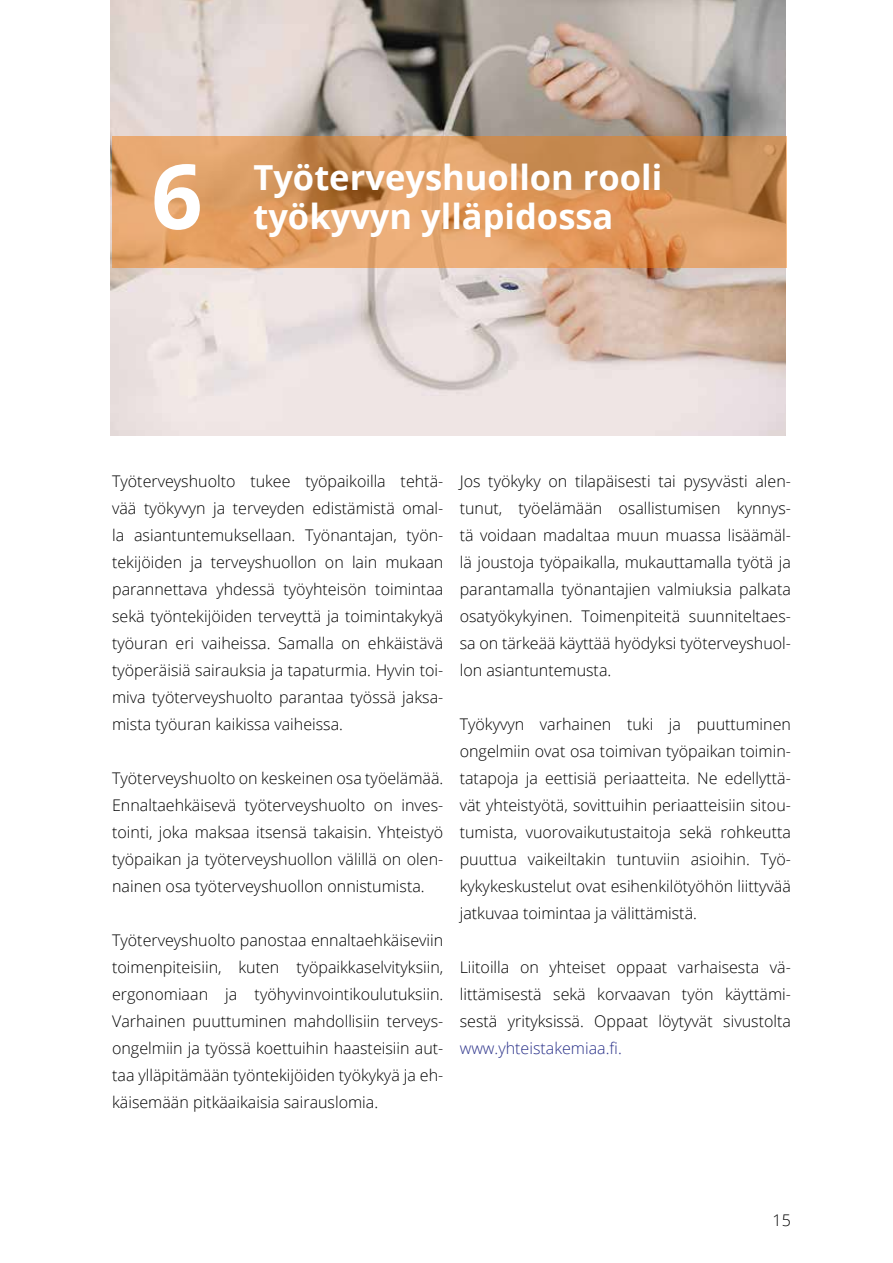
<style>
.page{position:relative;width:893px;height:1263px;background:#fff}
.page>*{position:absolute;margin:0;border:0;box-sizing:border-box;transform-origin:0 0}
.t1{font:700 90px "Open Sans";color:#fff}
.t2{font:700 34.5px/39px "Open Sans";color:#fff}
.t3{font:300 16.05px/27px "Open Sans";color:#000;text-align:justify}
.t4{font:300 16.05px "Open Sans";color:#2a3189}
</style>
<div class="page">
<img style="left:111px;top:0;width:674px;height:435px">
<svg style="left:112px;top:136px;width:674px;height:132px;background:#d99960"></svg>
<h1 class="t1" style="left:151px;top:133px;width:53px">6</h1>
<h2 class="t2" style="left:253px;top:157px;width:410px">Työterveyshuollon rooli työkyvyn ylläpidossa</h2>
<p class="t3" style="left:112px;top:468px;width:333px">Työterveyshuolto tukee työpaikoilla tehtä&shy;vää työkyvyn ja terveyden edistämistä omal&shy;la asiantuntemuksellaan. Työnantajan, työn&shy;tekijöiden ja terveyshuollon on lain mukaan parannettava yhdessä työyhteisön toimintaa sekä työntekijöiden terveyttä ja toimintakykyä työuran eri vaiheissa. Samalla on ehkäistävä työperäisiä sairauksia ja tapaturmia. Hyvin toi&shy;miva työterveyshuolto parantaa työssä jaksa&shy;mista työuran kaikissa vaiheissa.</p>
<p class="t3" style="left:112px;top:764px;width:333px">Työterveyshuolto on keskeinen osa työelämää.<br>Ennaltaehkäisevä työterveyshuolto on inves&shy;tointi, joka maksaa itsensä takaisin. Yhteistyö työpaikan ja työterveyshuollon välillä on olen&shy;nainen osa työterveyshuollon onnistumista.</p>
<p class="t3" style="left:112px;top:926px;width:333px">Työterveyshuolto panostaa ennaltaehkäiseviin toimenpiteisiin, kuten työpaikkaselvityksiin, ergonomiaan ja työhyvinvointikoulutuksiin.<br>Varhainen puuttuminen mahdollisiin terveys&shy;ongelmiin ja työssä koettuihin haasteisiin aut&shy;taa ylläpitämään työntekijöiden työkykyä ja eh&shy;käisemään pitkäaikaisia sairauslomia.</p>
<p class="t3" style="left:460px;top:468px;width:333px">Jos työkyky on tilapäisesti tai pysyvästi alen&shy;tunut, työelämään osallistumisen kynnys&shy;tä voidaan madaltaa muun muassa lisäämäl&shy;lä joustoja työpaikalla, mukauttamalla työtä ja parantamalla työnantajien valmiuksia palkata osatyökykyinen. Toimenpiteitä suunniteltaes&shy;sa on tärkeää käyttää hyödyksi työterveyshuol&shy;lon asiantuntemusta.</p>
<p class="t3" style="left:460px;top:710px;width:333px">Työkyvyn varhainen tuki ja puuttuminen ongelmiin ovat osa toimivan työpaikan toimin&shy;tatapoja ja eettisiä periaatteita. Ne edellyttä&shy;vät yhteistyötä, sovittuihin periaatteisiin sitou&shy;tumista, vuorovaikutustaitoja sekä rohkeutta puuttua vaikeiltakin tuntuviin asioihin. Työ&shy;kykykeskustelut ovat esihenkilötyöhön liittyvää jatkuvaa toimintaa ja välittämistä.</p>
<p class="t3" style="left:460px;top:953px;width:333px">Liitoilla on yhteiset oppaat varhaisesta vä&shy;littämisestä sekä korvaavan työn käyttämi&shy;sestä yrityksissä. Oppaat löytyvät sivustolta</p>
<p class="t4" style="left:460px;top:1037px;width:164px">www.yhteistakemiaa.fi.</p>
<p class="t3" style="left:773px;top:1206px;width:20px">15</p>
</div>
